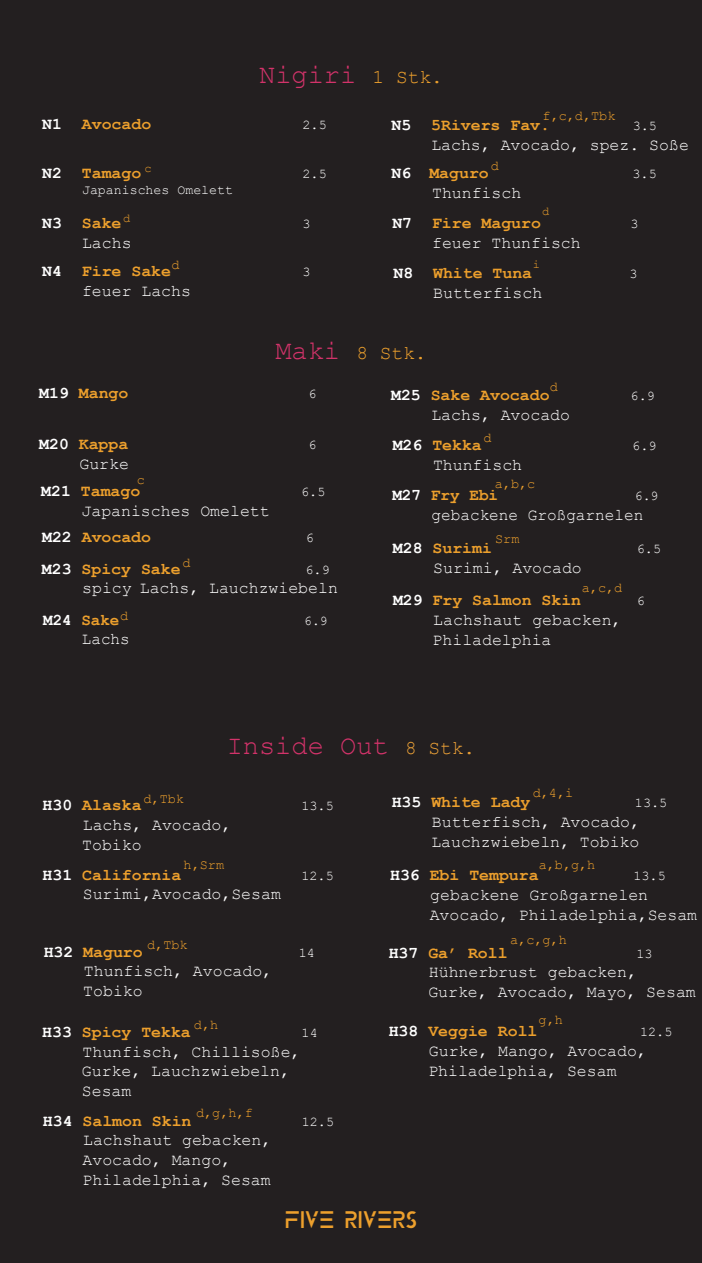
<style>
.page{position:relative;width:702px;height:1263px;background:#fff}
.page>*{position:absolute;margin:0;border:0;box-sizing:border-box;transform-origin:0 0}
.t1{font:27px "Courier New";color:#d3336a}
.t2{font:24px "Colony";color:#eda02d}
.t3{font:19.5px "Courier New";color:#eda02d}
.t4{font:16.5px/19.8px "Courier New";color:#fff}
.t5{font:700 16.5px "Courier New";color:#eda02d}
.t6{font:700 16.5px "Courier New";color:#ec9f2c}
.t7{font:16.5px "Courier New";color:#fff;scale:.96 1}
.t8{font:13.5px "Courier New";color:#eda02d}
.t9{font:13.5px "Courier New";color:#fff}
.t10{font:13.35px "Courier New";color:#fff}
.t11{font:13.35px "Courier New";color:#fff;scale:.96 1}
.t12{font:13.2px "Courier New";color:#fff}
.t13{font:12px "Courier New";color:#eda02d}
.s1{font-size:19.5px;color:#eda02d}
.s2{color:#fff}
.s3{font-weight:700}
.s4{font-weight:700;color:#eda02d}
.s5{font-size:27px;color:#d3336a}
.s6{font-size:19.5px;color:#eaa037}
</style>
<div class="page">
<div style="left:1px;top:0;width:701px;height:1263px;background:#231f20"></div>
<h1 class="t1" style="left:259px;top:58px;width:185px">Nigiri <span class="s1">1 Stk.</span></h1>
<p class="t5" style="left:42px;top:114px;width:110px"><span class="s2">N1</span> Avocado</p>
<p class="t9" style="left:302px;top:117px;width:26px">2.5</p>
<p class="t13" style="left:144px;top:161px;width:9px">c</p>
<p class="t5" style="left:42px;top:163px;width:101px"><span class="s2">N2</span> Tamago</p>
<p class="t9" style="left:302px;top:166px;width:26px">2.5</p>
<p class="t12" style="left:82px;top:182px;width:152px">Japanisches Omelett</p>
<p class="t8" style="left:542px;top:108px;width:74px">f,c,d,Tbk</p>
<p class="t4" style="left:431px;top:114px;width:259px;text-indent:-40px"><span class="s3">N5</span> <span class="s4">5Rivers Fav.<br></span>Lachs, Avocado, spez. Soße</p>
<p class="t4" style="left:432px;top:162px;width:91px;text-indent:-41px"><span class="s3">N6</span> <span class="s4">Maguro<br></span>Thunfisch</p>
<p class="t9" style="left:632px;top:118px;width:26px">3.5</p>
<p class="t8" style="left:491px;top:158px;width:10px">d</p>
<p class="t9" style="left:632px;top:165px;width:26px">3.5</p>
<p class="t13" style="left:123px;top:211px;width:9px">d</p>
<p class="t5" style="left:42px;top:213px;width:81px"><span class="s2">N3</span> Sake</p>
<p class="t9" style="left:302px;top:216px;width:10px">3</p>
<p class="t4" style="left:82px;top:232px;width:51px">Lachs</p>
<p class="t13" style="left:542px;top:204px;width:9px">d</p>
<p class="t6" style="left:392px;top:212px;width:150px"><span class="s2">N7</span> Fire Maguro</p>
<p class="t9" style="left:630px;top:215px;width:10px">3</p>
<p class="t4" style="left:432px;top:232px;width:150px">feuer Thunfisch</p>
<p class="t8" style="left:171px;top:256px;width:10px">d</p>
<p class="t5" style="left:42px;top:261px;width:130px"><span class="s2">N4</span> Fire Sake</p>
<p class="t9" style="left:302px;top:264px;width:10px">3</p>
<p class="t4" style="left:82px;top:281px;width:110px">feuer Lachs</p>
<p class="t13" style="left:533px;top:256px;width:9px">i</p>
<p class="t6" style="left:393px;top:262px;width:140px"><span class="s2">N8</span> White Tuna</p>
<p class="t9" style="left:629px;top:265px;width:10px">3</p>
<p class="t4" style="left:433px;top:282px;width:110px">Butterfisch</p>
<p class="t3" style="left:275px;top:341px;width:153px"><span class="s5">Maki</span> 8 Stk.</p>
<p class="t5" style="left:39px;top:383px;width:91px"><span class="s2">M19</span> Mango</p>
<p class="t10" style="left:308px;top:386px;width:10px">6</p>
<p class="t5" style="left:39px;top:434px;width:91px"><span class="s2">M20</span> Kappa</p>
<p class="t10" style="left:308px;top:437px;width:10px">6</p>
<p class="t4" style="left:79px;top:453px;width:51px">Gurke</p>
<p class="t8" style="left:137px;top:472px;width:10px">c</p>
<p class="t5" style="left:41px;top:481px;width:101px"><span class="s2">M21</span> Tamago</p>
<p class="t10" style="left:301px;top:484px;width:26px">6.5</p>
<p class="t4" style="left:81px;top:501px;width:190px">Japanisches Omelett</p>
<p class="t5" style="left:42px;top:526px;width:110px"><span class="s2">M22</span> Avocado</p>
<p class="t9" style="left:306px;top:529px;width:10px">6</p>
<p class="t5" style="left:42px;top:558px;width:140px"><span class="s2">M23</span> Spicy Sake</p>
<p class="t10" style="left:305px;top:561px;width:26px">6.9</p>
<p class="t4" style="left:43px;top:572px;width:296px;line-height:31.2px;text-indent:39px">spicy Lachs, Lauchzwiebeln<br><span class="s3">M24</span> <span class="s4">Sake</span></p>
<p class="t8" style="left:182px;top:554px;width:10px">d</p>
<p class="t8" style="left:120px;top:607px;width:10px">d</p>
<p class="t11" style="left:304px;top:612px;width:26px">6.9</p>
<p class="t7" style="left:82px;top:629px;width:51px">Lachs</p>
<p class="t8" style="left:549px;top:379px;width:10px">d</p>
<p class="t5" style="left:391px;top:385px;width:160px"><span class="s2">M25</span> Sake Avocado</p>
<p class="t10" style="left:630px;top:388px;width:26px">6.9</p>
<p class="t4" style="left:431px;top:405px;width:140px">Lachs, Avocado</p>
<p class="t8" style="left:483px;top:429px;width:10px">d</p>
<p class="t5" style="left:392px;top:434px;width:91px"><span class="s2">M26</span> Tekka</p>
<p class="t9" style="left:632px;top:437px;width:26px">6.9</p>
<p class="t4" style="left:433px;top:454px;width:91px">Thunfisch</p>
<p class="t8" style="left:495px;top:475px;width:42px">a,b,c</p>
<p class="t5" style="left:392px;top:485px;width:107px"><span class="s2">M27</span> Fry Ebi</p>
<p class="t9" style="left:634px;top:487px;width:25px">6.9</p>
<p class="t4" style="left:431px;top:504px;width:213px">gebackene Großgarnelen</p>
<p class="t8" style="left:495px;top:530px;width:26px">Srm</p>
<p class="t5" style="left:393px;top:538px;width:100px"><span class="s2">M28</span> Surimi</p>
<p class="t9" style="left:636px;top:541px;width:26px">6.5</p>
<p class="t4" style="left:433px;top:557px;width:150px">Surimi, Avocado</p>
<p class="t8" style="left:582px;top:580px;width:42px">a,c,d</p>
<p class="t5" style="left:393px;top:590px;width:190px"><span class="s2">M29</span> Fry Salmon Skin</p>
<p class="t9" style="left:637px;top:592px;width:10px">6</p>
<p class="t4" style="left:432px;top:609px;width:190px">Lachshaut gebacken,<br>Philadelphia</p>
<h1 class="t1" style="left:227px;top:729px;width:250px">Inside Out <span class="s6">8 Stk.</span></h1>
<p class="t8" style="left:143px;top:790px;width:42px">d,Tbk</p>
<p class="t5" style="left:43px;top:795px;width:101px"><span class="s2">H30</span> Alaska</p>
<p class="t9" style="left:301px;top:798px;width:34px">13.5</p>
<p class="t4" style="left:82px;top:815px;width:151px">Lachs, Avocado,<br>Tobiko</p>
<p class="t8" style="left:532px;top:784px;width:42px">d,4,i</p>
<p class="t5" style="left:392px;top:792px;width:140px"><span class="s2">H35</span> White Lady</p>
<p class="t9" style="left:635px;top:795px;width:34px">13.5</p>
<p class="t4" style="left:431px;top:811px;width:210px">Butterfisch, Avocado,<br>Lauchzwiebeln, Tobiko</p>
<p class="t8" style="left:184px;top:856px;width:42px">h,Srm</p>
<p class="t8" style="left:538px;top:857px;width:58px">a,b,g,h</p>
<p class="t5" style="left:43px;top:864px;width:140px"><span class="s2">H31</span> California</p>
<p class="t9" style="left:301px;top:867px;width:34px">12.5</p>
<p class="t4" style="left:83px;top:884px;width:200px">Surimi,Avocado,Sesam</p>
<p class="t5" style="left:390px;top:865px;width:150px"><span class="s2">H36</span> Ebi Tempura</p>
<p class="t9" style="left:633px;top:867px;width:34px">13.5</p>
<p class="t4" style="left:429px;top:884px;width:269px">gebackene Großgarnelen<br>Avocado, Philadelphia,Sesam</p>
<p class="t8" style="left:147px;top:936px;width:42px">d,Tbk</p>
<p class="t5" style="left:44px;top:941px;width:100px"><span class="s2">H32</span> Maguro</p>
<p class="t9" style="left:299px;top:944px;width:18px">14</p>
<p class="t4" style="left:83px;top:961px;width:190px">Thunfisch, Avocado,<br>Tobiko</p>
<p class="t8" style="left:194px;top:1016px;width:26px">d,h</p>
<p class="t5" style="left:42px;top:1021px;width:150px"><span class="s2">H33</span> Spicy Tekka</p>
<p class="t9" style="left:301px;top:1024px;width:18px">14</p>
<p class="t4" style="left:82px;top:1041px;width:220px">Thunfisch, Chillisoße,<br>Gurke, Lauchzwiebeln,<br>Sesam</p>
<p class="t8" style="left:196px;top:1104px;width:58px">d,g,h,f</p>
<p class="t5" style="left:43px;top:1110px;width:150px"><span class="s2">H34</span> Salmon Skin</p>
<p class="t9" style="left:302px;top:1113px;width:34px">12.5</p>
<p class="t4" style="left:83px;top:1130px;width:190px">Lachshaut gebacken,<br>Avocado, Mango,<br>Philadelphia, Sesam</p>
<p class="t8" style="left:510px;top:932px;width:58px">a,c,g,h</p>
<p class="t5" style="left:389px;top:942px;width:120px"><span class="s2">H37</span> Ga’ Roll</p>
<p class="t9" style="left:636px;top:945px;width:18px">13</p>
<p class="t4" style="left:428px;top:962px;width:269px">Hühnerbrust gebacken,<br>Gurke, Avocado, Mayo, Sesam</p>
<p class="t8" style="left:538px;top:1011px;width:26px">g,h</p>
<p class="t5" style="left:389px;top:1021px;width:150px"><span class="s2">H38</span> Veggie Roll</p>
<p class="t9" style="left:640px;top:1024px;width:34px">12.5</p>
<p class="t4" style="left:428px;top:1040px;width:220px">Gurke, Mango, Avocado,<br>Philadelphia, Sesam</p>
<h2 class="t2" style="left:285px;top:1207px;width:134px">FIVE RIVERS</h2>
</div>
